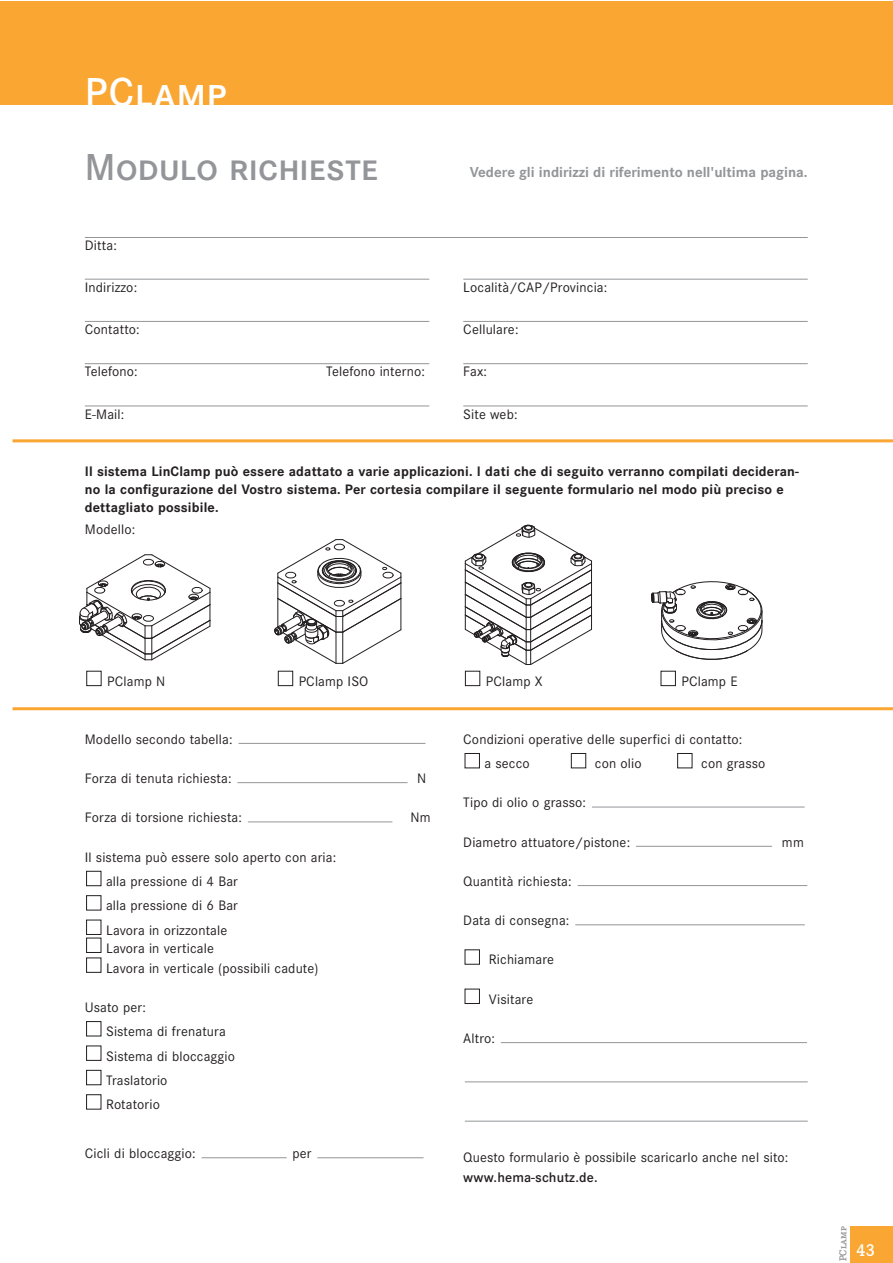
<style>
.page{position:relative;width:893px;height:1263px;background:#fff}
.page>*{position:absolute;margin:0;border:0;box-sizing:border-box;transform-origin:0 0}
.t1{font:42px "TT22 B3 O00";letter-spacing:.025em;color:#fff}
.t2{font:39px "TT22 B3 O00";color:#939598}
.t3{font:18px "TT22 CAO00";color:#fff}
.t4{font:15px "TT22 D1 O00";color:#939598}
.t5{font:14.25px/24.5px "TT22 DFO00";letter-spacing:.01em;color:#231f20}
.t6{font:14.25px/18px "TT22 D1 O00";letter-spacing:.01em;color:#231f20}
.t7{font:14.25px "TT2302 O00";letter-spacing:.01em;color:#231f20}
.t8{font:10.5px "TT22 FBO00";color:#939598}
</style>
<div class="page">
<div style="left:850px;top:1226px;width:43px;height:37px;background:#faa633"></div>
<hr style="left:85px;top:237px;width:723px;height:1px;background:#939598">
<hr style="left:85px;top:279px;width:344px;height:1px;background:#939598">
<hr style="left:85px;top:321px;width:344px;height:1px;background:#939598">
<hr style="left:85px;top:363px;width:344px;height:1px;background:#939598">
<hr style="left:85px;top:406px;width:344px;height:1px;background:#939598">
<hr style="left:463px;top:279px;width:345px;height:1px;background:#939598">
<hr style="left:463px;top:321px;width:345px;height:1px;background:#939598">
<hr style="left:463px;top:363px;width:345px;height:1px;background:#939598">
<hr style="left:463px;top:406px;width:345px;height:1px;background:#939598">
<hr style="left:317px;top:1157px;width:107px;height:1px;background:#939598">
<hr style="left:202px;top:1157px;width:85px;height:1px;background:#939598">
<svg style="left:86px;top:871px;width:15px;height:238px"></svg>
<hr style="left:248px;top:821px;width:144px;height:1px;background:#939598">
<hr style="left:237px;top:782px;width:170px;height:1px;background:#939598">
<hr style="left:238px;top:743px;width:188px;height:1px;background:#939598">
<hr style="left:465px;top:1121px;width:343px;height:1px;background:#939598">
<hr style="left:465px;top:1081px;width:343px;height:1px;background:#939598">
<hr style="left:501px;top:1042px;width:306px;height:1px;background:#939598">
<svg style="left:465px;top:949px;width:15px;height:55px"></svg>
<hr style="left:575px;top:924px;width:230px;height:1px;background:#939598">
<hr style="left:578px;top:885px;width:229px;height:1px;background:#939598">
<hr style="left:636px;top:846px;width:136px;height:1px;background:#939598">
<hr style="left:592px;top:807px;width:213px;height:1px;background:#939598">
<svg style="left:465px;top:753px;width:227px;height:15px"></svg>
<hr style="left:13px;top:707px;width:880px;height:3px;background:#faa633">
<hr style="left:13px;top:439px;width:880px;height:3px;background:#faa633">
<div style="left:86px;top:671px;width:15px;height:15px;border:1px solid #231f20"></div>
<svg style="left:79px;top:554px;width:132px;height:106px"></svg>
<div style="left:278px;top:671px;width:15px;height:15px;border:1px solid #231f20"></div>
<svg style="left:274px;top:539px;width:128px;height:125px"></svg>
<div style="left:465px;top:671px;width:15px;height:15px;border:1px solid #231f20"></div>
<svg style="left:464px;top:524px;width:128px;height:141px"></svg>
<div style="left:661px;top:671px;width:15px;height:15px;border:1px solid #231f20"></div>
<svg style="left:651px;top:581px;width:112px;height:79px"></svg>
<div style="left:0;top:1px;width:893px;height:104px;background:#faa633"></div>
<h1 class="t1" style="left:85px;top:67px;width:143px">PClamp</h1>
<h2 class="t2" style="left:85px;top:144px;width:295px">Modulo richieste</h2>
<p class="t5" style="left:85px;top:234px;width:34px">Ditta:</p>
<p class="t5" style="left:85px;top:276px;width:54px">Indirizzo:</p>
<p class="t5" style="left:85px;top:319px;width:56px">Contatto:</p>
<p class="t5" style="left:85px;top:361px;width:55px">Telefono:</p>
<p class="t5" style="left:326px;top:361px;width:100px">Telefono interno:</p>
<p class="t5" style="left:85px;top:403px;width:41px">E-Mail:</p>
<p class="t4" style="left:470px;top:167px;width:339px">Vedere gli indirizzi di riferimento nell'ultima pagina.</p>
<p class="t5" style="left:463px;top:276px;width:146px">Località/CAP/Provincia:</p>
<p class="t5" style="left:463px;top:319px;width:57px">Cellulare:</p>
<p class="t5" style="left:463px;top:361px;width:25px">Fax:</p>
<p class="t5" style="left:463px;top:403px;width:56px">Site web:</p>
<p class="t6" style="left:85px;top:464px;width:716px">Il sistema LinClamp può essere adattato a varie applicazioni. I dati che di seguito verranno compilati decideran&shy;no la configurazione del Vostro sistema. Per cortesia compilare il seguente formulario nel modo più preciso e dettagliato possibile.</p>
<p class="t5" style="left:85px;top:518px;width:52px">Modello:</p>
<p class="t5" style="left:107px;top:670px;width:60px">PClamp N</p>
<p class="t5" style="left:299px;top:670px;width:71px">PClamp ISO</p>
<p class="t5" style="left:486px;top:670px;width:58px">PClamp X</p>
<p class="t5" style="left:681px;top:670px;width:58px">PClamp E</p>
<p class="t5" style="left:85px;top:728px;width:149px">Modello secondo tabella:</p>
<p class="t5" style="left:85px;top:767px;width:148px">Forza di tenuta richiesta:</p>
<p class="t5" style="left:417px;top:767px;width:11px">N</p>
<p class="t5" style="left:85px;top:807px;width:159px">Forza di torsione richiesta:</p>
<p class="t5" style="left:410px;top:807px;width:22px">Nm</p>
<p class="t5" style="left:106px;top:846px;width:232px;text-indent:-21px">Il sistema può essere solo aperto con aria: alla pressione di 4 Bar<br>alla pressione di 6 Bar<br>Lavora in orizzontale</p>
<p class="t5" style="left:106px;top:939px;width:214px;line-height:20px">Lavora in verticale<br>Lavora in verticale (possibili cadute)</p>
<p class="t5" style="left:106px;top:996px;width:130px;text-indent:-21px">Usato per:<br>Sistema di frenatura<br>Sistema di bloccaggio<br>Traslatorio<br>Rotatorio</p>
<p class="t5" style="left:85px;top:1142px;width:112px">Cicli di bloccaggio:</p>
<p class="t5" style="left:292px;top:1142px;width:21px">per</p>
<p class="t5" style="left:485px;top:728px;width:259px;text-indent:-21px">Condizioni operative delle superfici di contatto: a secco</p>
<p class="t5" style="left:595px;top:753px;width:48px">con olio</p>
<p class="t5" style="left:701px;top:753px;width:66px">con grasso</p>
<p class="t5" style="left:463px;top:792px;width:124px">Tipo di olio o grasso:</p>
<p class="t5" style="left:463px;top:831px;width:168px">Diametro attuatore/pistone:</p>
<p class="t5" style="left:782px;top:831px;width:23px">mm</p>
<p class="t5" style="left:463px;top:870px;width:110px">Quantità richiesta:</p>
<p class="t5" style="left:463px;top:910px;width:108px">Data di consegna:</p>
<p class="t5" style="left:489px;top:949px;width:67px">Richiamare</p>
<p class="t5" style="left:489px;top:988px;width:46px">Visitare</p>
<p class="t5" style="left:463px;top:1027px;width:33px">Altro:</p>
<p class="t5" style="left:463px;top:1147px;width:327px">Questo formulario è possibile scaricarlo anche nel sito:</p>
<p class="t7" style="left:463px;top:1172px;width:136px">www.hema-schutz.de.</p>
<p class="t8" style="left:837px;top:1261px;width:37px;rotate:-90deg">PClamp</p>
<p class="t3" style="left:857px;top:1244px;width:20px">43</p>
</div>
